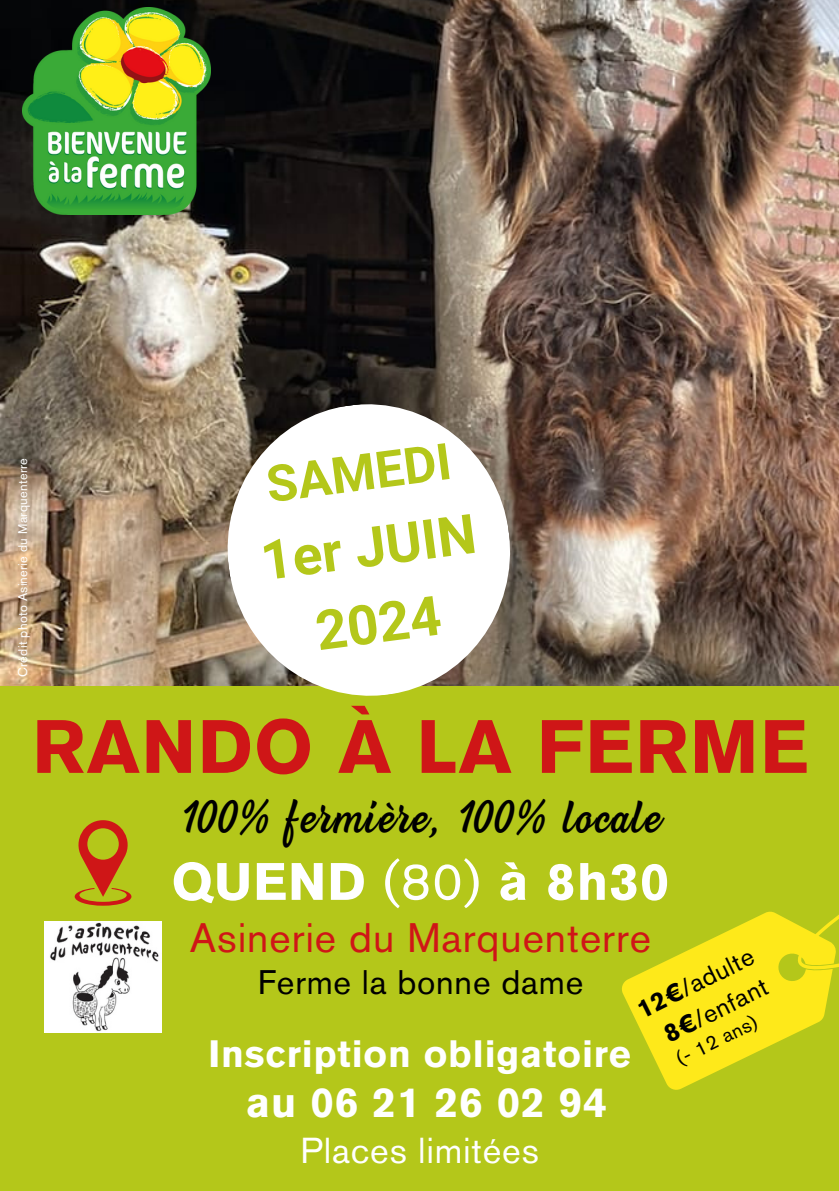
<style>
.page{position:relative;width:839px;height:1191px;background:#fff}
.page>*{position:absolute;margin:0;border:0;box-sizing:border-box;transform-origin:0 0}
.t1{font:700 74.6px "Akzidenz Grotesk Std";letter-spacing:.025em;color:#cf1617}
.t2{font:700 54.8px/76.6px "Roboto";color:#b4c71a;text-align:center}
.t3{font:700 52.2px "Akzidenz Grotesk Std";letter-spacing:.025em;color:#fff}
.t4{font:700 50.6px "Roboto";color:#b4c71a}
.t5{font:43.6px "Beach Bar";letter-spacing:.025em;color:#000}
.t6{font:700 41.8px "Akzidenz Grotesk Std";letter-spacing:.025em;color:#fff}
.t7{font:40.8px "Akzidenz Grotesk Std";letter-spacing:.025em;color:#cf1617}
.t8{font:700 37.8px "Akzidenz Grotesk Std";letter-spacing:.025em;color:#fff}
.t9{font:35.8px "Akzidenz Grotesk Std";letter-spacing:.025em;color:#fff}
.t10{font:33.8px "Akzidenz Grotesk Std";letter-spacing:.025em;color:#000}
.t11{font:25.4px "Akzidenz Grotesk Std";color:#000}
.t12{font:19.8px "Akzidenz Grotesk Std";color:#000}
.t13{font:12.6px "Akzidenz Grotesk Std";letter-spacing:.025em;color:#fff}
.s1{font-weight:400}
.s2{font-weight:700}
</style>
<div class="page">
<img style="left:1px;top:0;width:837px;height:686px">
<div style="left:0;top:686px;width:838px;height:505px;background:#b4c71a"></div>
<svg style="left:74px;top:820px;width:58px;height:86px"></svg>
<img style="left:23px;top:8px;width:187px;height:207px">
<img style="left:45px;top:921px;width:117px;height:111px">
<svg style="left:622px;top:911px;width:216px;height:179px;fill:#fee91a"></svg>
<svg style="left:218px;top:395px;width:301px;height:301px"></svg>
<p class="t13" style="left:15px;top:677px;width:220px;rotate:-90deg">Crédit photo Asinerie du Marquenterre</p>
<p class="t4" style="left:263px;top:455px;width:187px;rotate:-7deg">SAMEDI</p>
<p class="t2" style="left:256px;top:523px;width:218px;rotate:-7deg">1er JUIN<br>2024</p>
<p class="t1" style="left:32px;top:704px;width:777px">RANDO À LA FERME</p>
<p class="t5" style="left:181px;top:784px;width:480px">100% fermière, 100% locale</p>
<h1 class="t3" style="left:171px;top:851px;width:499px">QUEND <span class="s1">(80)</span> à 8h30</h1>
<h1 class="t7" style="left:190px;top:914px;width:462px">Asinerie du Marquenterre</h1>
<h1 class="t10" style="left:258px;top:962px;width:327px">Ferme la bonne dame</h1>
<h3 class="t11" style="left:632px;top:997px;width:128px;rotate:-26deg"><span class="s2">12€</span>/adulte</h3>
<p class="t11" style="left:659px;top:1021px;width:114px;rotate:-26deg"><span class="s2">8€</span>/enfant</p>
<p class="t12" style="left:672px;top:1049px;width:89px;rotate:-26deg">(- 12 ans)</p>
<h2 class="t8" style="left:208px;top:1032px;width:424px">Inscription obligatoire</h2>
<h2 class="t6" style="left:246px;top:1078px;width:362px">au 06 21 26 02 94</h2>
<h2 class="t9" style="left:300px;top:1129px;width:240px">Places limitées</h2>
</div>
